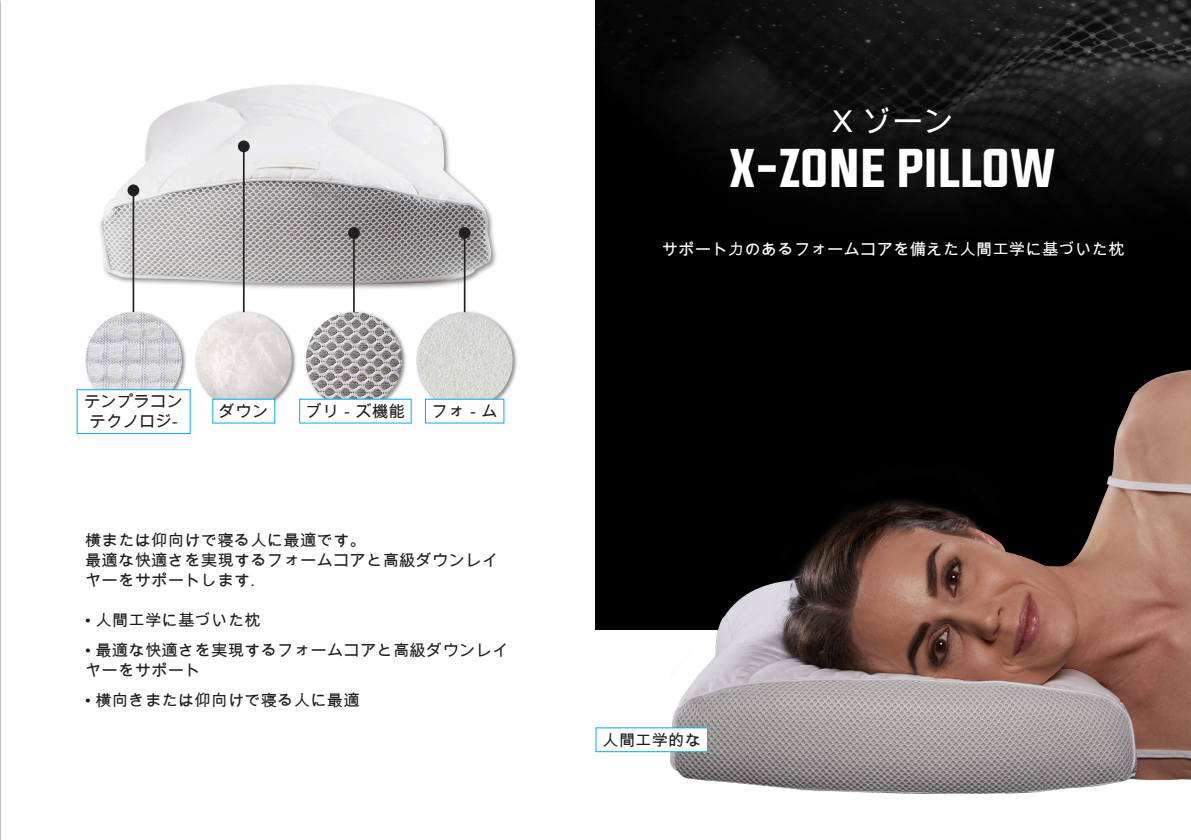
<style>
.page{position:relative;width:1191px;height:840px;background:#fff}
.page>*{position:absolute;margin:0;border:0;box-sizing:border-box;transform-origin:0 0}
.t1{font:46px "Evogria";color:#fff}
.t2{font:30px "Arial Unicode MS";color:#fff}
.t3{font:16px/20px "Arial Unicode MS";color:#231f20}
.t4{font:16px "Arial Unicode MS";color:#fff}
</style>
<div class="page">
<img style="left:595px;top:0;width:596px;height:629px">
<img style="left:0;top:68px;width:1px;height:771px">
<img style="left:671px;top:368px;width:520px;height:425px">
<div style="left:596px;top:727px;width:111px;height:24px;background:#fff"></div>
<div style="left:98px;top:83px;width:400px;height:207px;background:#231f20;opacity:.5"></div>
<img style="left:100px;top:85px;width:391px;height:198px">
<hr style="left:133px;top:189px;width:1px;height:149px;background:#231f20">
<div style="left:128px;top:184px;width:11px;height:12px;background:#231f20;border-radius:50%"></div>
<div style="left:84px;top:310px;width:103px;height:103px;background:#231f20;opacity:.5"></div>
<img style="left:86px;top:312px;width:96px;height:96px;border-radius:48px">
<hr style="left:243px;top:145px;width:2px;height:191px;background:#231f20">
<div style="left:238px;top:140px;width:12px;height:12px;background:#231f20;border-radius:50%"></div>
<div style="left:194px;top:310px;width:103px;height:103px;background:#231f20;opacity:.5"></div>
<img style="left:196px;top:312px;width:96px;height:96px;border-radius:48px">
<hr style="left:353px;top:232px;width:2px;height:120px;background:#231f20">
<div style="left:348px;top:227px;width:12px;height:12px;background:#231f20;border-radius:50%"></div>
<hr style="left:464px;top:232px;width:1px;height:120px;background:#231f20">
<div style="left:459px;top:227px;width:11px;height:12px;background:#231f20;border-radius:50%"></div>
<div style="left:304px;top:310px;width:103px;height:103px;background:#231f20;opacity:.5"></div>
<img style="left:306px;top:312px;width:96px;height:96px;border-radius:48px">
<div style="left:415px;top:310px;width:103px;height:103px;background:#231f20;opacity:.5"></div>
<img style="left:417px;top:312px;width:95px;height:96px;border-radius:48px">
<div style="left:213px;top:399px;width:62px;height:24px;background:#fff"></div>
<div style="left:300px;top:399px;width:111px;height:24px;background:#fff"></div>
<div style="left:425px;top:399px;width:79px;height:24px;background:#fff"></div>
<div style="left:77px;top:389px;width:113px;height:44px;background:#fff"></div>
<div style="left:77px;top:389px;width:114px;height:45px;border:1px solid #00aeef"></div>
<p class="t3" style="left:84px;top:391px;width:101px;text-align:center">テンプラコンテクノロジ-</p>
<p class="t3" style="left:219px;top:400px;width:51px">ダウン</p>
<p class="t3" style="left:306px;top:400px;width:101px">ブリ－ズ機能</p>
<p class="t3" style="left:431px;top:400px;width:68px">フォ－ム</p>
<p class="t3" style="left:85px;top:529px;width:282px">横または仰向けで寝る人に最適です。</p>
<p class="t3" style="left:85px;top:549px;width:415px">最適な快適さを実現するフォームコアと高級ダウンレイヤーをサポートします.</p>
<p class="t3" style="left:85px;top:609px;width:177px">• 人間工学に基づいた枕</p>
<p class="t3" style="left:85px;top:639px;width:425px">• 最適な快適さを実現するフォームコアと高級ダウンレイヤーをサポート</p>
<p class="t3" style="left:85px;top:689px;width:276px">• 横向きまたは仰向けで寝る人に最適</p>
<p class="t2" style="left:832px;top:100px;width:124px">X ゾーン</p>
<p class="t1" style="left:730px;top:136px;width:327px">X-ZONE PILLOW</p>
<p class="t4" style="left:662px;top:238px;width:464px">サポート力のあるフォームコアを備えた人間工学に基づいた枕</p>
<p class="t3" style="left:602px;top:729px;width:101px">人間工学的な</p>
</div>
